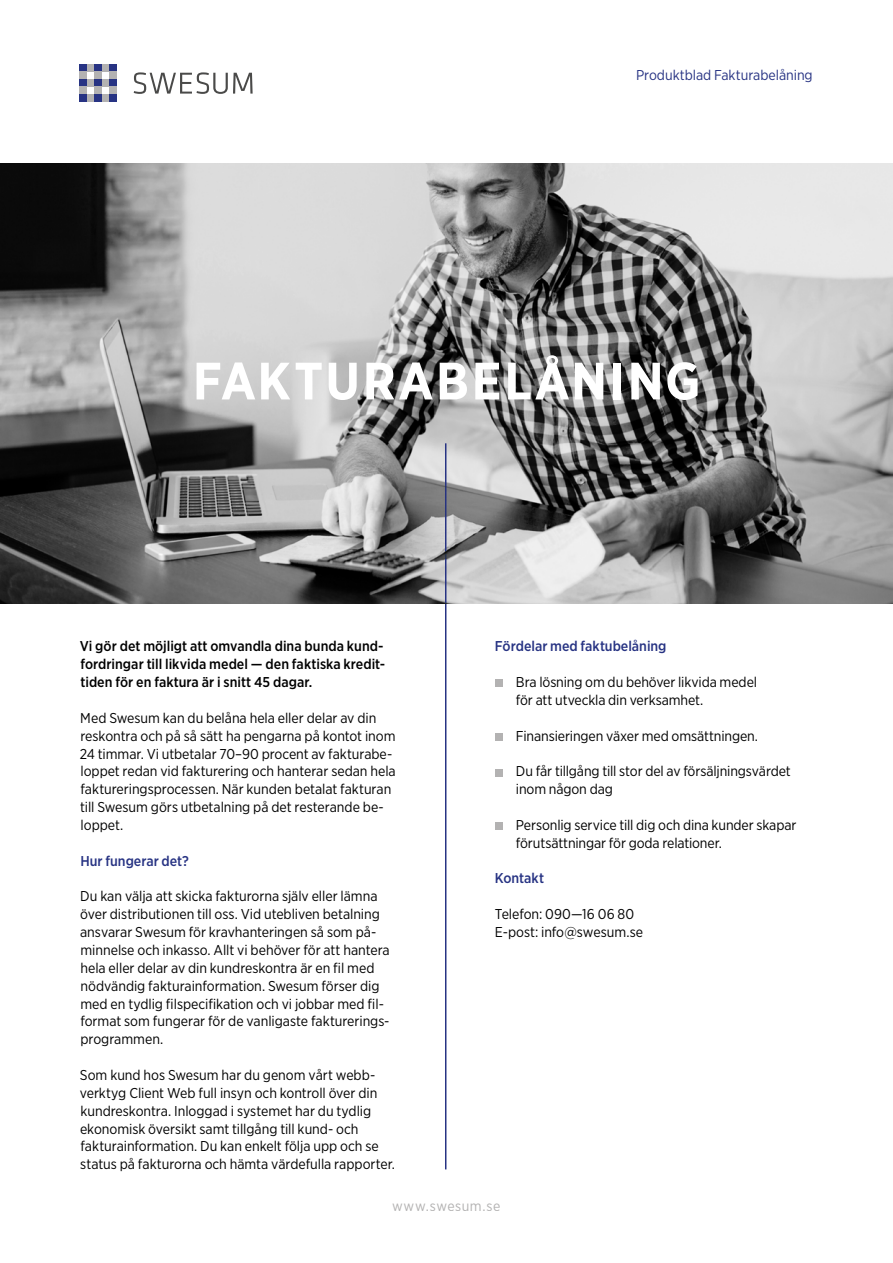
<style>
.page{position:relative;width:893px;height:1263px;background:#fff}
.page>*{position:absolute;margin:0;border:0;box-sizing:border-box;transform-origin:0 0}
.t1{font:700 52.5px "Gotham Narrow";letter-spacing:.045em;color:#fff}
.t2{font:14.25px/17.9px "Gotham Narrow";letter-spacing:-.005em;color:#000}
.t3{font:500 14.25px/17.9px "Gotham Narrow";color:#000;text-align:justify}
.t4{font:500 14.25px "Gotham Narrow";color:#273383}
.t5{font:14.25px "Gotham Narrow";letter-spacing:-.005em;color:#273383}
.t6{font:14.25px "Gotham Narrow";letter-spacing:.035em;color:#b3b2b2}
</style>
<div class="page">
<svg style="left:134px;top:72px;width:119px;height:22px"></svg>
<div style="left:80px;top:64px;width:7px;height:8px;background:#273383"></div>
<div style="left:87px;top:64px;width:7px;height:8px;background:#b3b2b2"></div>
<div style="left:94px;top:64px;width:8px;height:8px;background:#273383"></div>
<div style="left:102px;top:64px;width:7px;height:8px;background:#b3b2b2"></div>
<div style="left:109px;top:64px;width:8px;height:8px;background:#273383"></div>
<div style="left:80px;top:72px;width:7px;height:7px;background:#b3b2b2"></div>
<div style="left:94px;top:72px;width:8px;height:7px;background:#b3b2b2"></div>
<div style="left:109px;top:72px;width:8px;height:7px;background:#b3b2b2"></div>
<div style="left:80px;top:79px;width:7px;height:8px;background:#273383"></div>
<div style="left:87px;top:79px;width:7px;height:8px;background:#b3b2b2"></div>
<div style="left:94px;top:79px;width:8px;height:8px;background:#273383"></div>
<div style="left:102px;top:79px;width:7px;height:8px;background:#b3b2b2"></div>
<div style="left:109px;top:79px;width:8px;height:8px;background:#273383"></div>
<div style="left:80px;top:87px;width:7px;height:7px;background:#b3b2b2"></div>
<div style="left:94px;top:87px;width:8px;height:7px;background:#b3b2b2"></div>
<div style="left:109px;top:87px;width:8px;height:7px;background:#b3b2b2"></div>
<div style="left:80px;top:94px;width:7px;height:7px;background:#273383"></div>
<div style="left:87px;top:94px;width:7px;height:7px;background:#b3b2b2"></div>
<div style="left:94px;top:94px;width:8px;height:7px;background:#273383"></div>
<div style="left:102px;top:94px;width:7px;height:7px;background:#b3b2b2"></div>
<div style="left:109px;top:94px;width:8px;height:7px;background:#273383"></div>
<img style="left:0;top:163px;width:893px;height:441px">
<hr style="left:445px;top:443px;width:1px;height:726px;background:#273383">
<div style="left:495px;top:679px;width:7px;height:8px;background:#b3b2b2"></div>
<div style="left:495px;top:733px;width:7px;height:7px;background:#b3b2b2"></div>
<div style="left:495px;top:769px;width:7px;height:7px;background:#b3b2b2"></div>
<div style="left:495px;top:822px;width:7px;height:8px;background:#b3b2b2"></div>
<p class="t5" style="left:636px;top:66px;width:178px">Produktblad Fakturabelåning</p>
<h1 class="t1" style="left:193px;top:347px;width:509px">FAKTURABELÅNING</h1>
<p class="t3" style="left:80px;top:637px;width:307px">Vi gör det möjligt att omvandla dina bunda kund&shy;fordringar till likvida medel — den faktiska kredit&shy;tiden för en faktura är i snitt 45 dagar.</p>
<p class="t2" style="left:80px;top:709px;width:318px">Med Swesum kan du belåna hela eller delar av din reskontra och på så sätt ha pengarna på kontot inom 24 timmar. Vi utbetalar 70–90 procent av fakturabe&shy;loppet redan vid fakturering och hanterar sedan hela faktureringsprocessen. När kunden betalat fakturan till Swesum görs utbetalning på det resterande be&shy;loppet.</p>
<p class="t4" style="left:80px;top:852px;width:110px">Hur fungerar det?</p>
<p class="t2" style="left:80px;top:887px;width:311px">Du kan välja att skicka fakturorna själv eller lämna över distributionen till oss. Vid utebliven betalning ansvarar Swesum för kravhanteringen så som på&shy;minnelse och inkasso. Allt vi behöver för att hantera hela eller delar av din kundreskontra är en fil med nödvändig fakturainformation. Swesum förser dig med en tydlig filspecifikation och vi jobbar med fil&shy;format som fungerar för de vanligaste fakturerings&shy;programmen.</p>
<p class="t2" style="left:80px;top:1066px;width:317px">Som kund hos Swesum har du genom vårt webb&shy;verktyg Client Web full insyn och kontroll över din kundreskontra. Inloggad i systemet har du tydlig ekonomisk översikt samt tillgång till kund- och fakturainformation. Du kan enkelt följa upp och se status på fakturorna och hämta värdefulla rapporter.</p>
<p class="t4" style="left:495px;top:637px;width:173px">Fördelar med faktubelåning</p>
<p class="t2" style="left:516px;top:673px;width:243px">Bra lösning om du behöver likvida medel för att utveckla din verksamhet.</p>
<p class="t2" style="left:516px;top:726px;width:244px">Finansieringen växer med omsättningen.</p>
<p class="t2" style="left:516px;top:762px;width:276px">Du får tillgång till stor del av försäljningsvärdet inom någon dag</p>
<p class="t2" style="left:516px;top:816px;width:282px">Personlig service till dig och dina kunder skapar förutsättningar för goda relationer.</p>
<p class="t4" style="left:495px;top:869px;width:51px">Kontakt</p>
<p class="t2" style="left:495px;top:905px;width:150px">Telefon: 090—16 06 80<br>E-post: info@swesum.se</p>
<p class="t6" style="left:392px;top:1197px;width:110px">www.swesum.se</p>
</div>
